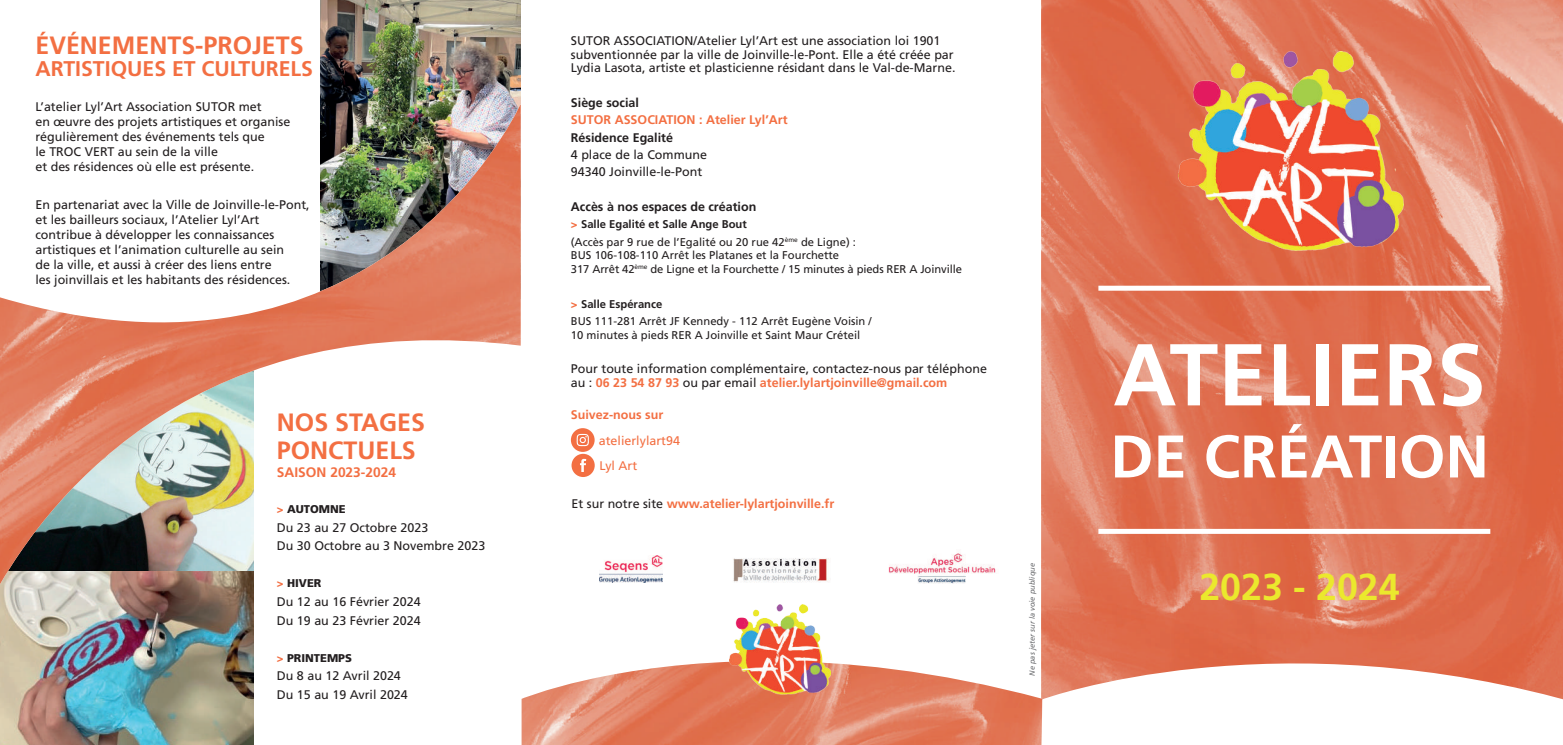
<style>
.page{position:relative;width:1563px;height:745px;background:#fff}
.page>*{position:absolute;margin:0;border:0;box-sizing:border-box;transform-origin:0 0}
.t1{font:700 87.5px "Frutiger";color:#fff}
.t2{font:700 60px "Frutiger";color:#fff}
.t3{font:700 37.5px "Frutiger";color:#ebe82d}
.t4{font:700 25px/27.5px "Frutiger";color:#f36f42}
.t5{font:700 21.25px "Frutiger";color:#f36f42}
.t6{font:700 13.75px "Frutiger";color:#f36f42}
.t7{font:12.5px/15px "Frutiger";color:#231f20}
.t8{font:700 12.5px "Frutiger";color:#f36f42}
.t9{font:700 12.5px "Frutiger";color:#231f20}
.t10{font:12.5px "Frutiger";color:#f36f42}
.t11{font:11.25px/17.2px "Frutiger";color:#231f20}
.t12{font:900 11.25px "Frutiger";color:#231f20}
.t13{font:italic 7.5px "Frutiger";color:#6c6d70}
.s1{color:#f36f42}
.s2{font-weight:900;color:#f36f42}
.s3{font-weight:700}
.s4{font-weight:700;color:#f36f42}
.s5{font-weight:400;color:#231f20}
</style>
<div class="page">
<img style="left:0;top:630px;width:253px;height:114px">
<img style="left:1042px;top:0;width:521px;height:614px">
<img style="left:1178px;top:51px;width:225px;height:202px">
<div style="left:1098px;top:285px;width:392px;height:5px;background:#fff"></div>
<div style="left:1098px;top:528px;width:392px;height:5px;background:#fff"></div>
<img style="left:733px;top:558px;width:96px;height:25px">
<img style="left:599px;top:555px;width:63px;height:27px">
<img style="left:888px;top:553px;width:108px;height:31px">
<svg style="left:571px;top:428px;width:24px;height:48px"></svg>
<img style="left:321px;top:0;width:199px;height:103px">
<svg style="left:1041px;top:614px;width:522px;height:130px"></svg>
<img style="left:0;top:103px;width:520px;height:527px">
<svg style="left:521px;top:661px;width:520px;height:83px"></svg>
<img style="left:729px;top:604px;width:101px;height:91px">
<h3 class="t4" style="left:35px;top:32px;width:270px">ÉVÉNEMENTS-PROJETS</h3>
<h3 class="t5" style="left:35px;top:56px;width:279px">ARTISTIQUES ET CULTURELS</h3>
<p class="t7" style="left:35px;top:99px;width:256px">L’atelier Lyl’Art Association SUTOR met<br>en œuvre des projets artistiques et organise régulièrement des événements tels que<br>le TROC VERT au sein de la ville<br>et des résidences où elle est présente.</p>
<p class="t7" style="left:35px;top:197px;width:276px">En partenariat avec la Ville de Joinville-le-Pont, et les bailleurs sociaux, l’Atelier Lyl’Art contribue à développer les connaissances artistiques et l’animation culturelle au sein<br>de la ville, et aussi à créer des liens entre<br>les joinvillais et les habitants des résidences.</p>
<h3 class="t4" style="left:277px;top:408px;width:150px">NOS STAGES<br>PONCTUELS</h3>
<p class="t6" style="left:277px;top:464px;width:121px">SAISON 2023-2024</p>
<p class="t12" style="left:277px;top:502px;width:70px"><span class="s1">&gt;</span> AUTOMNE</p>
<p class="t7" style="left:277px;top:518px;width:210px;line-height:18.5px">Du 23 au 27 Octobre 2023<br>Du 30 Octobre au 3 Novembre 2023</p>
<p class="t12" style="left:277px;top:576px;width:46px"><span class="s1">&gt;</span> HIVER</p>
<p class="t7" style="left:277px;top:592px;width:145px;line-height:18.5px">Du 12 au 16 Février 2024<br>Du 19 au 23 Février 2024</p>
<p class="t12" style="left:277px;top:650px;width:77px"><span class="s1">&gt;</span> PRINTEMPS</p>
<p class="t7" style="left:277px;top:666px;width:133px;line-height:18.5px">Du 8 au 12 Avril 2024<br>Du 15 au 19 Avril 2024</p>
<p class="t7" style="left:571px;top:34px;width:386px;line-height:13.8px">SUTOR ASSOCIATION/Atelier Lyl’Art est une association loi 1901 subventionnée par la ville de Joinville-le-Pont. Elle a été créée par<br>Lydia Lasota, artiste et plasticienne résidant dans le Val-de-Marne.</p>
<p class="t9" style="left:571px;top:95px;width:70px">Siège social</p>
<p class="t8" style="left:571px;top:112px;width:218px">SUTOR ASSOCIATION : Atelier Lyl’Art</p>
<p class="t9" style="left:571px;top:130px;width:104px">Résidence Egalité</p>
<p class="t7" style="left:571px;top:146px;width:138px;line-height:17.2px">4 place de la Commune<br>94340 Joinville-le-Pont</p>
<p class="t9" style="left:571px;top:199px;width:187px">Accès à nos espaces de création</p>
<p class="t11" style="left:571px;top:215px;width:287px"><span class="s2">&gt;</span> <span class="s3">Salle Egalité et Salle Ange Bout<br></span>(Accès par 9 rue de l’Egalité ou 20 rue 42<sup>ème</sup> de Ligne) :</p>
<p class="t11" style="left:571px;top:248px;width:392px;line-height:13.8px">BUS 106-108-110 Arrêt les Platanes et la Fourchette<br>317 Arrêt 42<sup>ème</sup> de Ligne et la Fourchette / 15 minutes à pieds RER A Joinville</p>
<p class="t11" style="left:571px;top:295px;width:302px"><span class="s2">&gt;</span> <span class="s3">Salle Espérance<br></span>BUS 111-281 Arrêt JF Kennedy - 112 Arrêt Eugène Voisin /</p>
<p class="t11" style="left:571px;top:326px;width:291px">10 minutes à pieds RER A Joinville et Saint Maur Créteil</p>
<p class="t7" style="left:571px;top:362px;width:418px;line-height:13.8px">Pour toute information complémentaire, contactez-nous par téléphone au : <span class="s4">06 23 54 87 93</span> ou par email <span class="s4">atelier.lylartjoinville@gmail.com</span></p>
<p class="t8" style="left:571px;top:407px;width:94px">Suivez-nous sur</p>
<p class="t10" style="left:599px;top:432px;width:83px">atelierlylart94</p>
<p class="t10" style="left:599px;top:458px;width:39px">Lyl Art</p>
<p class="t8" style="left:571px;top:495px;width:264px"><span class="s5">Et sur notre site</span> www.atelier-lylartjoinville.fr</p>
<p class="t13" style="left:1028px;top:675px;width:114px;rotate:-90deg">Ne pas jeter sur la voie publique</p>
<h1 class="t1" style="left:1113px;top:323px;width:374px">ATELIERS</h1>
<h2 class="t2" style="left:1110px;top:421px;width:380px">DE CRÉATION</h2>
<h3 class="t3" style="left:1199px;top:564px;width:202px">2023 - 2024</h3>
</div>
